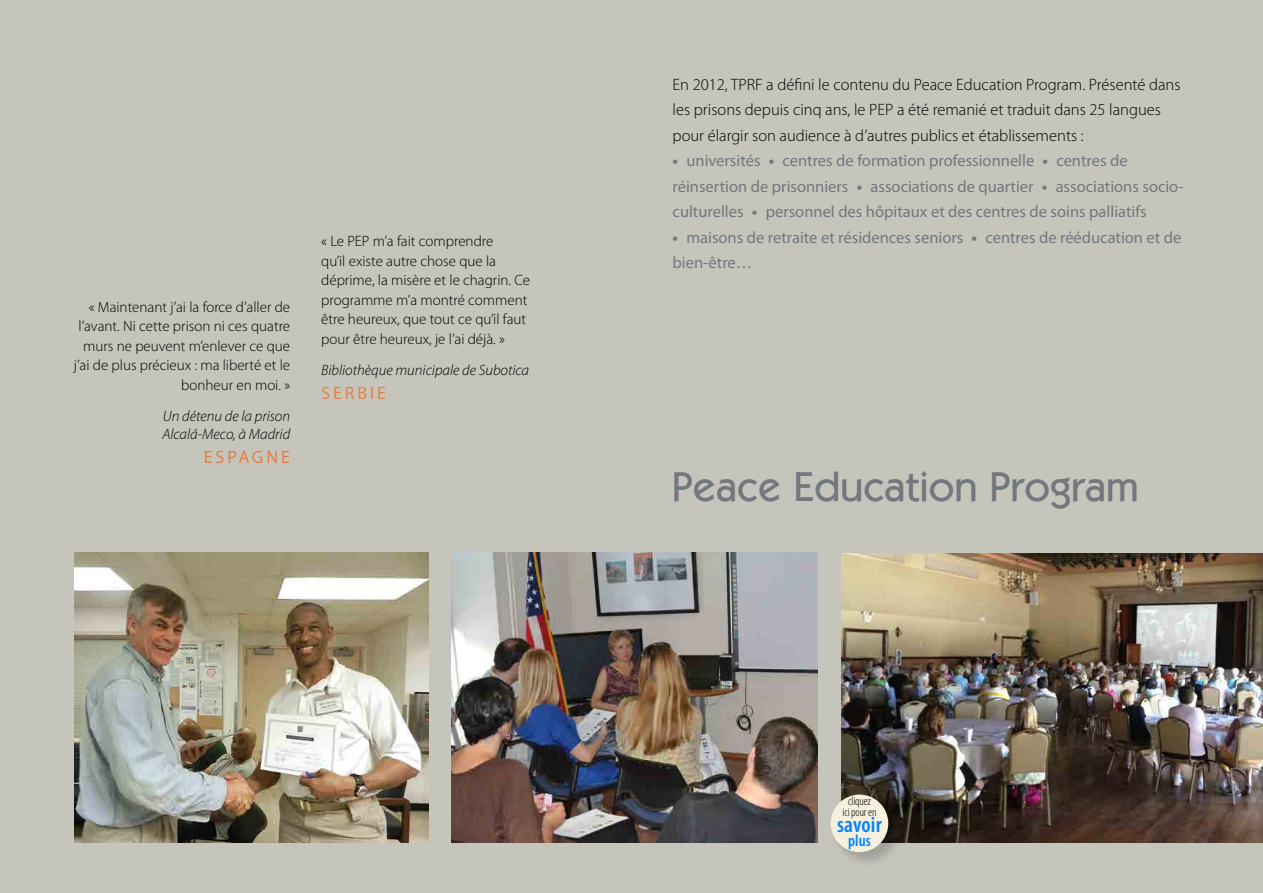
<style>
.page{position:relative;width:1263px;height:893px;background:#c6c5bb}
.page>*{position:absolute;margin:0;border:0;box-sizing:border-box;transform-origin:0 0}
.t1{font:500 42px "Itc Kabel";color:#72787e}
.t2{font:600 condensed 22.5px "Myriad Pro";letter-spacing:.01em;color:#0084ff}
.t3{font:18px "Myriad Pro";letter-spacing:.16em;color:#e18149}
.t4{font:18px "Myriad Pro";color:#e2844d}
.t5{font:16.5px/25.5px "Myriad Pro";color:#72787e}
.t6{font:300 16.5px/25.5px "Myriad Pro";color:#000}
.t7{font:600 condensed 16.5px "Myriad Pro";color:#0084ff}
.t8{font:300 15px/19.5px "Myriad Pro";color:#000;text-align:right}
.t9{font:italic 300 15px/18px "Myriad Pro";color:#000}
.t10{font:300 condensed 12px/10.5px "Myriad Pro";letter-spacing:-.01em;color:#000;text-align:center}
.s1{font-weight:700}
</style>
<div class="page">
<img style="left:75px;top:553px;width:353px;height:290px">
<img style="left:452px;top:553px;width:366px;height:290px">
<img style="left:842px;top:553px;width:421px;height:290px">
<div style="left:830px;top:794px;width:74px;height:74px;background:#000;opacity:.18"></div>
<div style="left:831px;top:795px;width:57px;height:57px;background:#f6f0de;border-radius:50%"></div>
<p class="t8" style="left:74px;top:297px;width:218px">« Maintenant j’ai la force d’aller de l’avant. Ni cette prison ni ces quatre murs ne peuvent m’enlever ce que j’ai de plus précieux : ma liberté et le bonheur en moi. »</p>
<p class="t9" style="left:162px;top:408px;width:129px">Un détenu de la prison<br>Alcalá-Meco, à Madrid</p>
<p class="t3" style="left:204px;top:446px;width:88px">ESPAGNE</p>
<p class="t8" style="left:321px;top:232px;width:210px;text-align:left">« Le PEP m’a fait comprendre<br>qu’il existe autre chose que la déprime, la misère et le chagrin. Ce programme m’a montré comment être heureux, que tout ce qu’il faut pour être heureux, je l’ai déjà. »</p>
<p class="t9" style="left:321px;top:362px;width:209px">Bibliothèque municipale de Subotica</p>
<p class="t4" style="left:321px;top:382px;width:66px">Ser biE</p>
<p class="t6" style="left:673px;top:72px;width:509px">En 2012, TPRF a défini le contenu du Peace Education Program. Présenté dans les prisons depuis cinq ans, le PEP a été remanié et traduit dans 25 langues pour élargir son audience à d’autres publics et établissements :</p>
<p class="t5" style="left:673px;top:148px;width:513px"><span class="s1">•</span> universités <span class="s1">•</span> centres de formation professionnelle <span class="s1">•</span> centres de réinsertion de prisonniers <span class="s1">•</span> associations de quartier <span class="s1">•</span> associations socio&shy;culturelles <span class="s1">•</span> personnel des hôpitaux et des centres de soins palliatifs</p>
<p class="t5" style="left:673px;top:224px;width:510px"><span class="s1">•</span> maisons de retraite et résidences seniors <span class="s1">•</span> centres de rééducation et de bien-être…</p>
<h1 class="t1" style="left:672px;top:462px;width:468px">Peace Education Program</h1>
<p class="t10" style="left:842px;top:796px;width:35px">cliquez<br>ici pour en</p>
<h2 class="t2" style="left:837px;top:812px;width:46px">savoir</h2>
<p class="t7" style="left:848px;top:831px;width:24px">plus</p>
</div>
